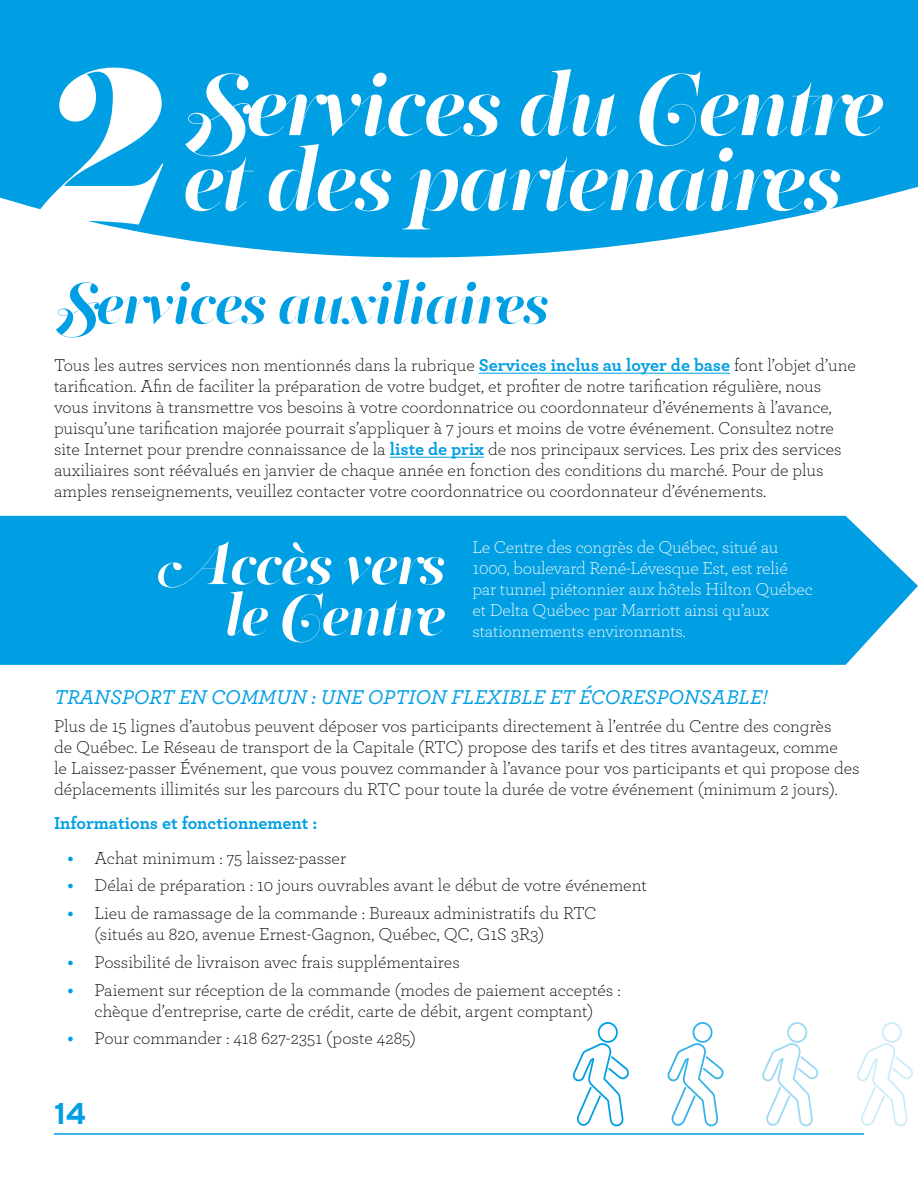
<style>
.page{position:relative;width:918px;height:1188px;background:#fff}
.page>*{position:absolute;margin:0;border:0;box-sizing:border-box;transform-origin:0 0}
.t1{font:225px "PF Regal Swash Pro U Black";color:#fff}
.t2{font:700 90px/75px "PF Regal Swash Pro";letter-spacing:-.03em;color:#fff}
.t3{font:700 60px "PF Regal Swash Pro";letter-spacing:-.03em;color:#009fe3}
.t4{font:700 60px/51px "PF Regal Swash Pro";letter-spacing:-.03em;color:#fff;text-align:right}
.t5{font:700 30px "Interstate";color:#009fe3}
.t6{font:italic 500 21px "Archer";color:#009fe3}
.t7{font:300 18px/21px "Archer";color:#000}
.t8{font:300 18px/21px "Archer";letter-spacing:-.01em;color:#fff}
.t9{font:700 18px "Archer";color:#009fe3}
.s1{font-weight:700;color:#009fe3}
</style>
<div class="page">
<div style="left:0;top:516px;width:918px;height:149px;background:#009fe3"></div>
<hr style="left:54px;top:1133px;width:810px;height:2px;background:#009fe3">
<hr style="left:390px;top:457px;width:94px;height:1px;background:#009fe3">
<svg style="left:0;top:0;width:918px;height:374px;fill:#009fe3"></svg>
<svg style="left:573px;top:1022px;width:56px;height:104px"></svg>
<svg style="left:667px;top:1022px;width:57px;height:104px"></svg>
<svg style="left:762px;top:1022px;width:56px;height:104px"></svg>
<svg style="left:857px;top:1022px;width:56px;height:104px"></svg>
<h1 class="t1" style="left:40px;top:11px;width:137px">2</h1>
<h2 class="t2" style="left:183px;top:67px;width:703px">Services du Centre et des partenaires</h2>
<h3 class="t3" style="left:54px;top:268px;width:496px">Services auxiliaires</h3>
<p class="t7" style="left:54px;top:354px;width:803px">Tous les autres services non mentionnés dans la rubrique <span class="s1">Services inclus au loyer de base</span> font l’objet d’une tarification. Afin de faciliter la préparation de votre budget, et profiter de notre tarification régulière, nous vous invitons à transmettre vos besoins à votre coordonnatrice ou coordonnateur d’événements à l’avance, puisqu’une tarification majorée pourrait s’appliquer à 7 jours et moins de votre événement. Consultez notre site Internet pour prendre connaissance de la <span class="s1">liste de prix</span> de nos principaux services. Les prix des services auxiliaires sont réévalués en janvier de chaque année en fonction des conditions du marché. Pour de plus amples renseignements, veuillez contacter votre coordonnatrice ou coordonnateur d’événements.</p>
<h3 class="t4" style="left:157px;top:538px;width:290px">Accès vers le Centre</h3>
<p class="t8" style="left:472px;top:536px;width:342px">Le Centre des congrès de Québec, situé au 1000, boulevard René-Lévesque Est, est relié par tunnel piétonnier aux hôtels Hilton Québec et Delta Québec par Marriott ainsi qu’aux stationnements environnants.</p>
<p class="t6" style="left:54px;top:681px;width:715px">TRANSPORT EN COMMUN : UNE OPTION FLEXIBLE ET ÉCORESPONSABLE!</p>
<p class="t7" style="left:54px;top:714px;width:807px">Plus de 15 lignes d’autobus peuvent déposer vos participants directement à l’entrée du Centre des congrès<br>de Québec. Le Réseau de transport de la Capitale (RTC) propose des tarifs et des titres avantageux, comme<br>le Laissez-passer Événement, que vous pouvez commander à l’avance pour vos participants et qui propose des déplacements illimités sur les parcours du RTC pour toute la durée de votre événement (minimum 2 jours).</p>
<p class="t9" style="left:54px;top:809px;width:265px">Informations et fonctionnement :</p>
<p class="t7" style="left:68px;top:846px;width:280px"><span class="s1">•</span> Achat minimum : 75 laissez-passer</p>
<p class="t7" style="left:68px;top:874px;width:581px"><span class="s1">•</span> Délai de préparation : 10 jours ouvrables avant le début de votre événement</p>
<p class="t7" style="left:94px;top:902px;width:504px;text-indent:-27px"><span class="s1">•</span> Lieu de ramassage de la commande : Bureaux administratifs du RTC (situés au 820, avenue Ernest-Gagnon, Québec, QC, G1S 3R3)</p>
<p class="t7" style="left:68px;top:951px;width:394px"><span class="s1">•</span> Possibilité de livraison avec frais supplémentaires</p>
<p class="t7" style="left:68px;top:978px;width:555px;text-align:center"><span class="s1">•</span> Paiement sur réception de la commande (modes de paiement acceptés : chèque d’entreprise, carte de crédit, carte de débit, argent comptant)</p>
<p class="t7" style="left:68px;top:1027px;width:350px"><span class="s1">•</span> Pour commander : 418 627-2351 (poste 4285)</p>
<h3 class="t5" style="left:54px;top:1097px;width:34px">14</h3>
</div>
